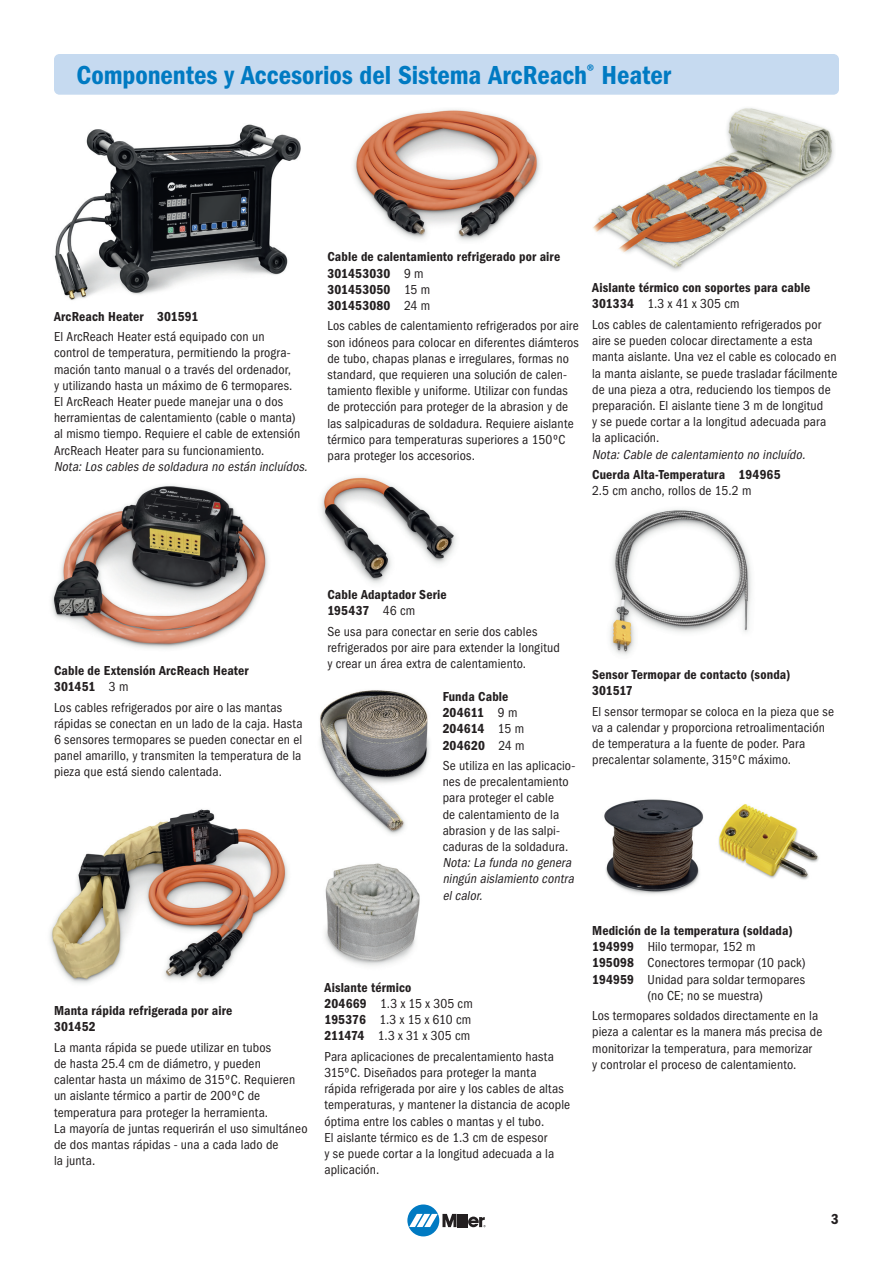
<style>
.page{position:relative;width:893px;height:1263px;background:#fff}
.page>*{position:absolute;margin:0;border:0;box-sizing:border-box;transform-origin:0 0}
.t1{font:27px "ITC Franklin Gothic Std Dm Cd";color:#007ac2}
.t2{font:15px "ITC Franklin Gothic Std Dm Cd";color:#231f20}
.t3{font:condensed 13.5px/16.2px "ITC Franklin Gothic Std";letter-spacing:.01em;color:#231f20}
.t4{font:13.5px/16.2px "ITC Franklin Gothic Std Dm Cd";letter-spacing:.01em;color:#231f20}
.t5{font:italic condensed 13.5px/16.2px "ITC Franklin Gothic Std";color:#231f20}
.s1{font-family:"ITC Franklin Gothic Std";font-stretch:condensed}
.s2{font-family:"ITC Franklin Gothic Std Dm Cd";font-stretch:normal}
</style>
<div class="page">
<img style="left:610px;top:509px;width:142px;height:146px">
<div style="left:54px;top:54px;width:785px;height:41px;background:#c6daf0;border-radius:5px"></div>
<img style="left:51px;top:485px;width:217px;height:164px">
<img style="left:49px;top:809px;width:239px;height:175px">
<img style="left:353px;top:109px;width:187px;height:132px">
<img style="left:321px;top:476px;width:135px;height:108px">
<img style="left:320px;top:690px;width:110px;height:145px">
<img style="left:325px;top:863px;width:95px;height:103px">
<img style="left:593px;top:108px;width:241px;height:163px">
<img style="left:604px;top:799px;width:100px;height:96px">
<img style="left:718px;top:804px;width:101px;height:76px">
<img style="left:54px;top:124px;width:247px;height:176px">
<div style="left:407px;top:1204px;width:32px;height:32px;background:#007ac2;border-radius:50%"></div>
<svg style="left:409px;top:1214px;width:77px;height:13px"></svg>
<h1 class="t1" style="left:77px;top:59px;width:596px">Componentes y Accesorios del Sistema ArcReach<sup>®</sup> Heater</h1>
<p class="t4" style="left:54px;top:308px;width:146px">ArcReach Heater 301591</p>
<p class="t3" style="left:54px;top:329px;width:248px">El ArcReach Heater está equipado con un control de temperatura, permitiendo la progra&shy;mación tanto manual o a través del ordenador,<br>y utilizando hasta un máximo de 6 termopares.<br>El ArcReach Heater puede manejar una o dos herramientas de calentamiento (cable o manta) al mismo tiempo. Requiere el cable de extensión ArcReach Heater para su funcionamiento.</p>
<p class="t5" style="left:54px;top:458px;width:258px">Nota:Los cables de soldadura no están incluídos.</p>
<p class="t4" style="left:327px;top:249px;width:234px">Cable de calentamiento refrigerado por aire<br>301453030 <span class="s1">9 m<br></span>301453050 <span class="s1">15 m<br></span>301453080 <span class="s1">24 m</span></p>
<p class="t3" style="left:327px;top:318px;width:253px">Los cables de calentamiento refrigerados por aire son idóneos para colocar en diferentes diámteros de tubo, chapas planas e irregulares, formas no standard, que requieren una solución de calen&shy;tamiento flexible y uniforme. Utilizar con fundas de protección para proteger de la abrasion y de las salpicaduras de soldadura. Requiere aislante térmico para temperaturas superiores a 150ºC para proteger los accesorios.</p>
<p class="t4" style="left:592px;top:280px;width:220px">Aislante térmico con soportes para cable</p>
<p class="t3" style="left:592px;top:294px;width:231px;line-height:20.4px"><span class="s2">301334</span> 1.3 x 41 x 305 cm<br>Los cables de calentamiento refrigerados por</p>
<p class="t3" style="left:592px;top:333px;width:247px">aire se pueden colocar directamente a esta manta aislante. Una vez el cable es colocado en la manta aislante, se puede trasladar fácilmente de una pieza a otra, reduciendo los tiempos de preparación. El aislante tiene 3 m de longitud<br>y se puede cortar a la longitud adecuada para la aplicación.</p>
<p class="t5" style="left:592px;top:446px;width:217px">Nota:Cable de calentamiento no incluído.</p>
<p class="t4" style="left:592px;top:466px;width:190px">Cuerda Alta-Temperatura 194965</p>
<p class="t3" style="left:592px;top:483px;width:161px">2.5 cm ancho, rollos de 15.2 m</p>
<p class="t4" style="left:54px;top:662px;width:196px">Cable de Extensión ArcReach Heater<br>301451 <span class="s1">3 m</span></p>
<p class="t3" style="left:54px;top:699px;width:250px">Los cables refrigerados por aire o las mantas rápidas se conectan en un lado de la caja. Hasta 6 sensores termopares se pueden conectar en el panel amarillo, y transmiten la temperatura de la pieza que está siendo calentada.</p>
<p class="t4" style="left:327px;top:586px;width:121px">Cable Adaptador Serie<br>195437 <span class="s1">46 cm</span></p>
<p class="t3" style="left:327px;top:623px;width:234px">Se usa para conectar en serie dos cables refrigerados por aire para extender la longitud y crear un área extra de calentamiento.</p>
<p class="t4" style="left:443px;top:688px;width:83px">Funda Cable<br>204611 <span class="s1">9 m<br></span>204614 <span class="s1">15 m<br></span>204620 <span class="s1">24 m</span></p>
<p class="t3" style="left:443px;top:758px;width:134px">Se utiliza en las aplicacio&shy;nes de precalentamiento para proteger el cable<br>de calentamiento de la abrasion y de las salpi&shy;caduras de la soldadura.</p>
<p class="t5" style="left:443px;top:855px;width:135px">Nota:La funda no genera ningún aislamiento contra elcalor.</p>
<p class="t4" style="left:54px;top:1002px;width:180px">Manta rápida refrigerada por aire<br>301452</p>
<p class="t3" style="left:54px;top:1039px;width:255px">La manta rápida se puede utilizar en tubos<br>de hasta 25.4 cm de diámetro, y pueden<br>calentar hasta un máximo de 315ºC. Requieren un aislante térmico a partir de 200ºC de temperatura para proteger la herramienta.<br>La mayoría de juntas requerirán el uso simultáneo de dos mantas rápidas - una a cada lado de<br>la junta.</p>
<p class="t4" style="left:324px;top:979px;width:88px">Aislante térmico</p>
<p class="t3" style="left:324px;top:995px;width:150px"><span class="s2">204669</span> 1.3 x 15 x 305 cm<br><span class="s2">195376</span> 1.3 x 15 x 610 cm<br><span class="s2">211474</span> 1.3 x 31 x 305 cm</p>
<p class="t3" style="left:324px;top:1048px;width:247px">Para aplicaciones de precalentamiento hasta 315ºC. Diseñados para proteger la manta rápida refrigerada por aire y los cables de altas temperaturas, y mantener la distancia de acople óptima entre los cables o mantas y el tubo.<br>El aislante térmico es de 1.3 cm de espesor<br>y se puede cortar a la longitud adecuada a la aplicación.</p>
<p class="t4" style="left:592px;top:667px;width:200px">Sensor Termopar de contacto (sonda)<br>301517</p>
<p class="t3" style="left:592px;top:703px;width:243px">El sensor termopar se coloca en la pieza que se va a calendar y proporciona retroalimentación de temperatura a la fuente de poder. Para precalentar solamente, 315ºC máximo.</p>
<p class="t4" style="left:592px;top:922px;width:202px">Medición de la temperatura (soldada)</p>
<p class="t3" style="left:592px;top:939px;width:165px"><span class="s2">194999</span> Hilo termopar, 152 m</p>
<p class="t3" style="left:592px;top:955px;width:215px"><span class="s2">195098</span> Conectores termopar (10 pack)</p>
<p class="t3" style="left:592px;top:971px;width:214px"><span class="s2">194959</span> Unidad para soldar termopares</p>
<p class="t3" style="left:648px;top:987px;width:117px">(no CE; no se muestra)</p>
<p class="t3" style="left:592px;top:1008px;width:232px">Los termopares soldados directamente en la pieza a calentar es la manera más precisa de monitorizar la temperatura, para memorizar<br>y controlar el proceso de calentamiento.</p>
<p class="t2" style="left:831px;top:1210px;width:9px">3</p>
</div>
